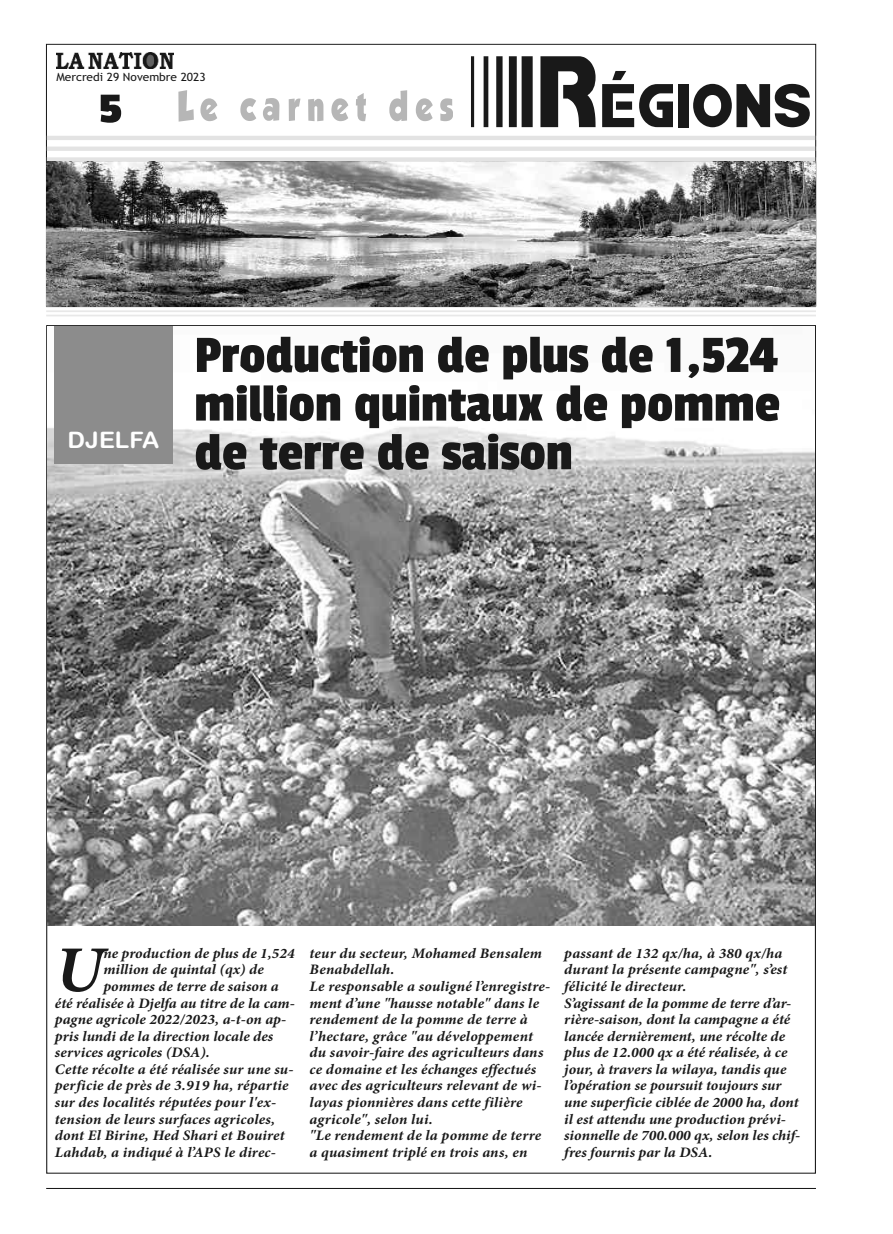
<style>
.page{position:relative;width:893px;height:1234px;background:#fff}
.page>*{position:absolute;margin:0;border:0;box-sizing:border-box;transform-origin:0 0}
.t1{font:67.2px "Bamf";color:#191919;scale:.89 1}
.t2{font:italic 700 65.25px "Minion Pro";color:#191919;scale:1.05 1}
.t3{font:54.75px/48.6px "Passion One";color:#191919;text-align:justify;scale:1.05 1}
.t4{font:44.4px "Passion One";color:#191919;scale:1.27 1}
.t5{font:22.8px "Arial Rounded MT Bold";color:#fff;scale:1.05 1}
.t6{font:italic 700 14.55px/16.5px "Minion Pro";letter-spacing:.01em;color:#191919;scale:1.05 1}
.t7{font:11.4px "Trebuchet MS";color:#191919;scale:1.05 1}
.s1{font-size:110.7px}
</style>
<div class="page">
<hr style="left:46px;top:1187px;width:770px;height:1px;background:#191919">
<img style="left:47px;top:426px;width:768px;height:499px">
<hr style="left:46px;top:306px;width:770px;height:2px;background:#e8e8e8">
<hr style="left:46px;top:310px;width:770px;height:2px;background:#e8e8e8">
<hr style="left:46px;top:314px;width:770px;height:2px;background:#e8e8e8">
<img style="left:46px;top:161px;width:770px;height:145px">
<img style="left:56px;top:53px;width:117px;height:16px">
<svg style="left:178px;top:90px;width:229px;height:32px"></svg>
<hr style="left:47px;top:157px;width:768px;height:4px;background:#e3e3e3">
<hr style="left:47px;top:136px;width:768px;height:4px;background:#e3e3e3">
<div style="left:47px;top:146px;width:768px;height:5px;background:#e3e3e3"></div>
<div style="left:54px;top:326px;width:119px;height:137px;background:#8c8c8c"></div>
<p class="t7" style="left:56px;top:70px;width:144px">Mercredi 29 Novembre 2023</p>
<h3 class="t4" style="left:99px;top:85px;width:20px">5</h3>
<h1 class="t1" style="left:467px;top:71px;width:389px"><span class="s1">R</span>ÉGIONS</h1>
<h3 class="t5" style="left:68px;top:427px;width:89px">DJELFA</h3>
<h3 class="t3" style="left:194px;top:330px;width:559px">Production de plus de 1,524 million quintaux de pomme de terre de saison</h3>
<p class="t6" style="left:103px;top:946px;width:184px">ne production de plus de 1,524</p>
<p class="t6" style="left:103px;top:962px;width:154px">million de quintal (qx) de</p>
<p class="t6" style="left:103px;top:979px;width:169px">pommes de terre de saison a</p>
<p class="t6" style="left:55px;top:995px;width:230px">été réalisée à Djelfa au titre de la cam-</p>
<p class="t6" style="left:55px;top:1012px;width:222px">pagne agricole 2022/2023, a-t-on ap-</p>
<p class="t6" style="left:55px;top:1028px;width:210px">pris lundi de la direction locale des</p>
<p class="t6" style="left:55px;top:1045px;width:149px">services agricoles (DSA).</p>
<p class="t6" style="left:55px;top:1061px;width:229px">Cette récolte a été réalisée sur une su-</p>
<p class="t6" style="left:55px;top:1078px;width:224px">perficie de près de 3.919 ha, répartie</p>
<p class="t6" style="left:55px;top:1094px;width:212px">sur des localités réputées pour l'ex-</p>
<p class="t6" style="left:55px;top:1111px;width:211px">tension de leurs surfaces agricoles,</p>
<p class="t6" style="left:55px;top:1128px;width:220px">dont El Birine, Hed Shari et Bouiret</p>
<p class="t6" style="left:55px;top:1144px;width:212px">Lahdab, a indiqué à l’APS le direc-</p>
<h2 class="t2" style="left:55px;top:945px;width:48px">U</h2>
<p class="t6" style="left:310px;top:946px;width:231px">teur du secteur, Mohamed Bensalem Benabdellah.<br>Le responsable a souligné l’enregistre&shy;ment d’une "hausse notable" dans le rendement de la pomme de terre à l’hectare, grâce "au développement du savoir-faire des agriculteurs dans ce domaine et les échanges effectués avec des agriculteurs relevant de wi&shy;layas pionnières dans cette filière agricole", selon lui.<br>"Le rendement de la pomme de terre a quasiment triplé en trois ans, en</p>
<p class="t6" style="left:564px;top:946px;width:226px">passant de 132 qx/ha, à 380 qx/ha durant la présente campagne", s’est félicité le directeur.<br>S’agissant de la pomme de terre d’ar&shy;rière-saison, dont la campagne a été lancée dernièrement, une récolte de plus de 12.000 qx a été réalisée, à ce jour, à travers la wilaya, tandis que l’opération se poursuit toujours sur une superficie ciblée de 2000 ha, dont il est attendu une production prévi&shy;sionnelle de 700.000 qx, selon les chif&shy;fres fournis par la DSA.</p>
</div>
